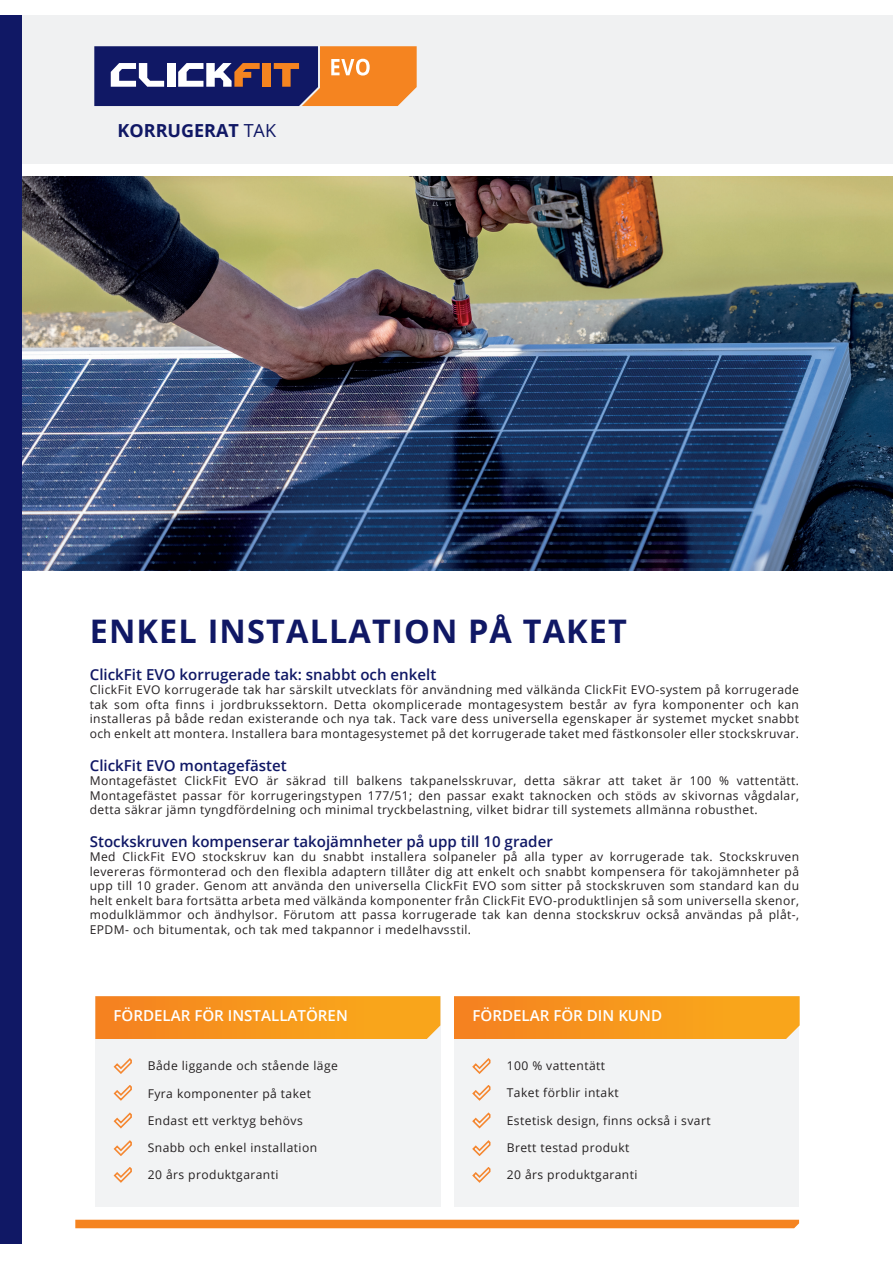
<style>
.page{position:relative;width:893px;height:1263px;background:#fff}
.page>*{position:absolute;margin:0;border:0;box-sizing:border-box;transform-origin:0 0}
.t1{font:700 32.4px "Open Sans";letter-spacing:.035em;color:#101865}
.t2{font:700 18px "Open Sans";color:#101865}
.t3{font:600 15.15px "Open Sans";color:#101865}
.t4{font:600 15.15px "Open Sans";color:#fff}
.t5{font:12.15px/14.5px "Open Sans";letter-spacing:.035em;color:#231f20;text-align:justify}
.s1{font-weight:400}
</style>
<div class="page">
<img style="left:22px;top:177px;width:871px;height:393px">
<div style="left:17px;top:15px;width:876px;height:148px;background:#f0f1f2"></div>
<div style="left:95px;top:996px;width:704px;height:211px;background:#f2f3f4"></div>
<div style="left:75px;top:1220px;width:724px;height:8px;background:#f58420"></div>
<div style="left:0;top:15px;width:22px;height:1229px;background:#101865"></div>
<svg style="left:95px;top:996px;width:345px;height:43px;background:#f7971f"></svg>
<svg style="left:454px;top:996px;width:346px;height:43px;background:#f7981f"></svg>
<div style="left:441px;top:994px;width:13px;height:214px;background:#fff"></div>
<svg style="left:114px;top:1058px;width:18px;height:16px"></svg>
<svg style="left:114px;top:1085px;width:18px;height:15px"></svg>
<svg style="left:114px;top:1113px;width:18px;height:15px"></svg>
<svg style="left:114px;top:1167px;width:18px;height:15px"></svg>
<svg style="left:114px;top:1140px;width:18px;height:16px"></svg>
<svg style="left:472px;top:1058px;width:18px;height:16px"></svg>
<svg style="left:472px;top:1085px;width:18px;height:15px"></svg>
<svg style="left:472px;top:1113px;width:18px;height:15px"></svg>
<svg style="left:472px;top:1140px;width:18px;height:16px"></svg>
<svg style="left:94px;top:46px;width:323px;height:60px;background:#765661"></svg>
<svg style="left:472px;top:1167px;width:18px;height:15px"></svg>
<h2 class="t2" style="left:118px;top:118px;width:160px">KORRUGERAT <span class="s1">TAK</span></h2>
<h1 class="t1" style="left:90px;top:608px;width:539px">ENKEL INSTALLATION PÅ TAKET</h1>
<p class="t3" style="left:90px;top:664px;width:348px">ClickFit EVO korrugerade tak: snabbt och enkelt</p>
<p class="t5" style="left:90px;top:682px;width:711px">ClickFit EVO korrugerade tak har särskilt utvecklats för användning med välkända ClickFit EVO-system på korrugerade tak som ofta finns i jordbrukssektorn. Detta okomplicerade montagesystem består av fyra komponenter och kan installeras på både redan existerande och nya tak. Tack vare dess universella egenskaper är systemet mycket snabbt och enkelt att montera. Installera bara montagesystemet på det korrugerade taket med fästkonsoler eller stockskruvar.</p>
<p class="t3" style="left:90px;top:755px;width:199px">ClickFit EVO montagefästet</p>
<p class="t5" style="left:90px;top:773px;width:711px">Montagefästet ClickFit EVO är säkrad till balkens takpanelsskruvar, detta säkrar att taket är 100 % vattentätt.<br>Montagefästet passar för korrugeringstypen 177/51; den passar exakt taknocken och stöds av skivornas vågdalar, detta säkrar jämn tyngdfördelning och minimal tryckbelastning, vilket bidrar till systemets allmänna robusthet.</p>
<p class="t3" style="left:90px;top:831px;width:465px">Stockskruven kompenserar takojämnheter på upp till 10 grader</p>
<p class="t5" style="left:90px;top:849px;width:711px">Med ClickFit EVO stockskruv kan du snabbt installera solpaneler på alla typer av korrugerade tak. Stockskruven levereras förmonterad och den flexibla adaptern tillåter dig att enkelt och snabbt kompensera för takojämnheter på upp till 10 grader. Genom att använda den universella ClickFit EVO som sitter på stockskruven som standard kan du helt enkelt bara fortsätta arbeta med välkända komponenter från ClickFit EVO-produktlinjen så som universella skenor, modulklämmor och ändhylsor. Förutom att passa korrugerade tak kan denna stockskruv också användas på plåt-, EPDM- och bitumentak, och tak med takpannor i medelhavsstil.</p>
<p class="t4" style="left:114px;top:1005px;width:236px">FÖRDELAR FÖR INSTALLATÖREN</p>
<p class="t5" style="left:148px;top:1058px;width:192px">Både liggande och stående läge</p>
<p class="t5" style="left:148px;top:1085px;width:165px">Fyra komponenter på taket</p>
<p class="t5" style="left:148px;top:1113px;width:156px">Endast ett verktyg behövs</p>
<p class="t5" style="left:148px;top:1140px;width:171px">Snabb och enkel installation</p>
<p class="t5" style="left:148px;top:1167px;width:132px">20 års produktgaranti</p>
<p class="t4" style="left:472px;top:1005px;width:191px">FÖRDELAR FÖR DIN KUND</p>
<p class="t5" style="left:507px;top:1058px;width:100px">100 % vattentätt</p>
<p class="t5" style="left:507px;top:1085px;width:113px">Taket förblir intakt</p>
<p class="t5" style="left:507px;top:1112px;width:205px">Estetisk design, finns också i svart</p>
<p class="t5" style="left:507px;top:1140px;width:124px">Brett testad produkt</p>
<p class="t5" style="left:507px;top:1167px;width:132px">20 års produktgaranti</p>
</div>
